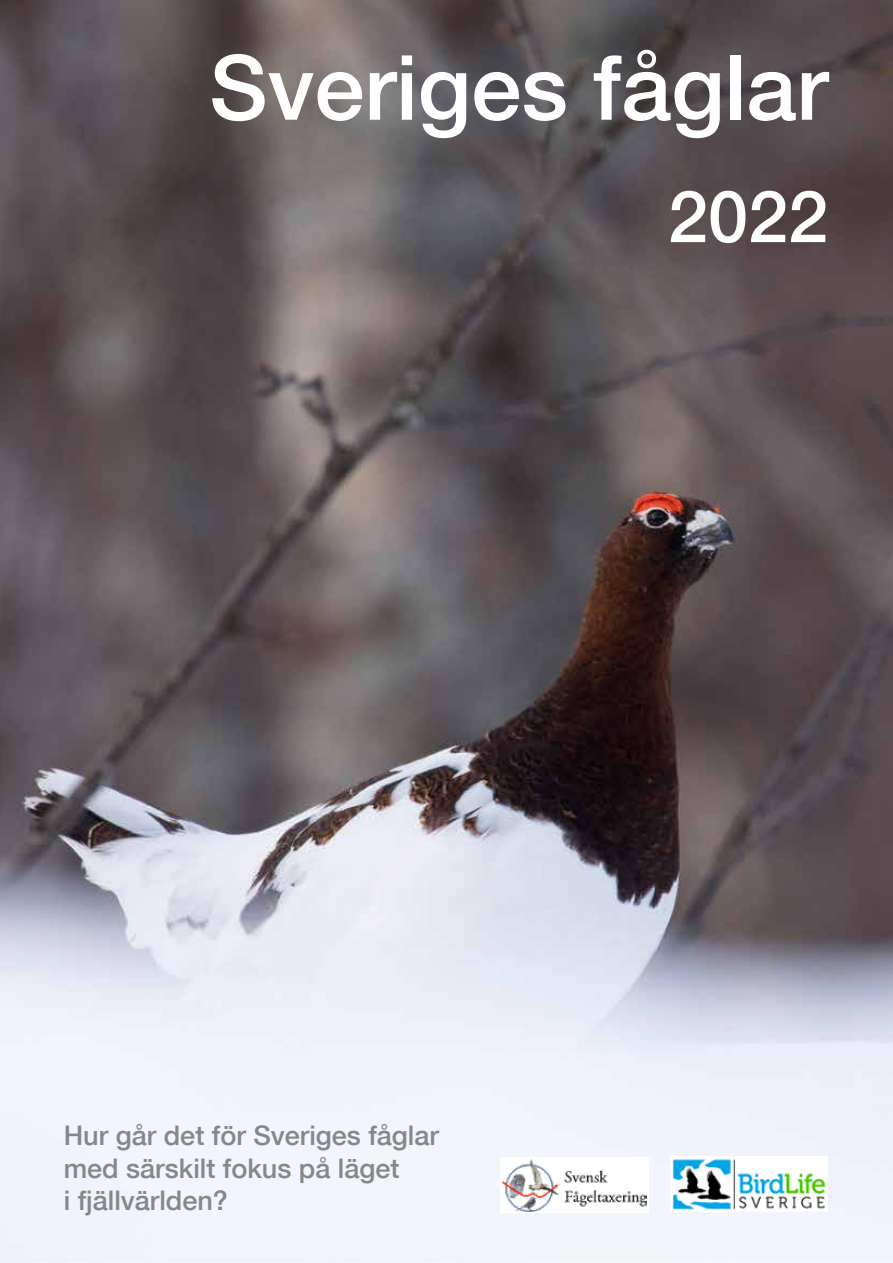
<style>
.page{position:relative;width:893px;height:1263px;background:#fff}
.page>*{position:absolute;margin:0;border:0;box-sizing:border-box;transform-origin:0 0}
.t1{font:500 90px "Helvetica Neue";color:#fff}
.t2{font:500 72px "Helvetica Neue";color:#fff}
.t3{font:500 27px/32.4px "Helvetica Neue";color:#878787}
</style>
<div class="page">
<img style="left:0;top:0;width:893px;height:1263px">
<img style="left:671px;top:1157px;width:157px;height:55px">
<div style="left:501px;top:1157px;width:148px;height:56px;background:#fff"></div>
<img style="left:503px;top:1159px;width:143px;height:52px">
<h1 class="t1" style="left:209px;top:34px;width:620px">Sveriges fåglar</h1>
<h2 class="t2" style="left:668px;top:173px;width:162px">2022</h2>
<p class="t3" style="left:64px;top:1119px;width:377px">Hur går det för Sveriges fåglar med särskilt fokus på läget<br>i fjällvärlden?</p>
</div>
